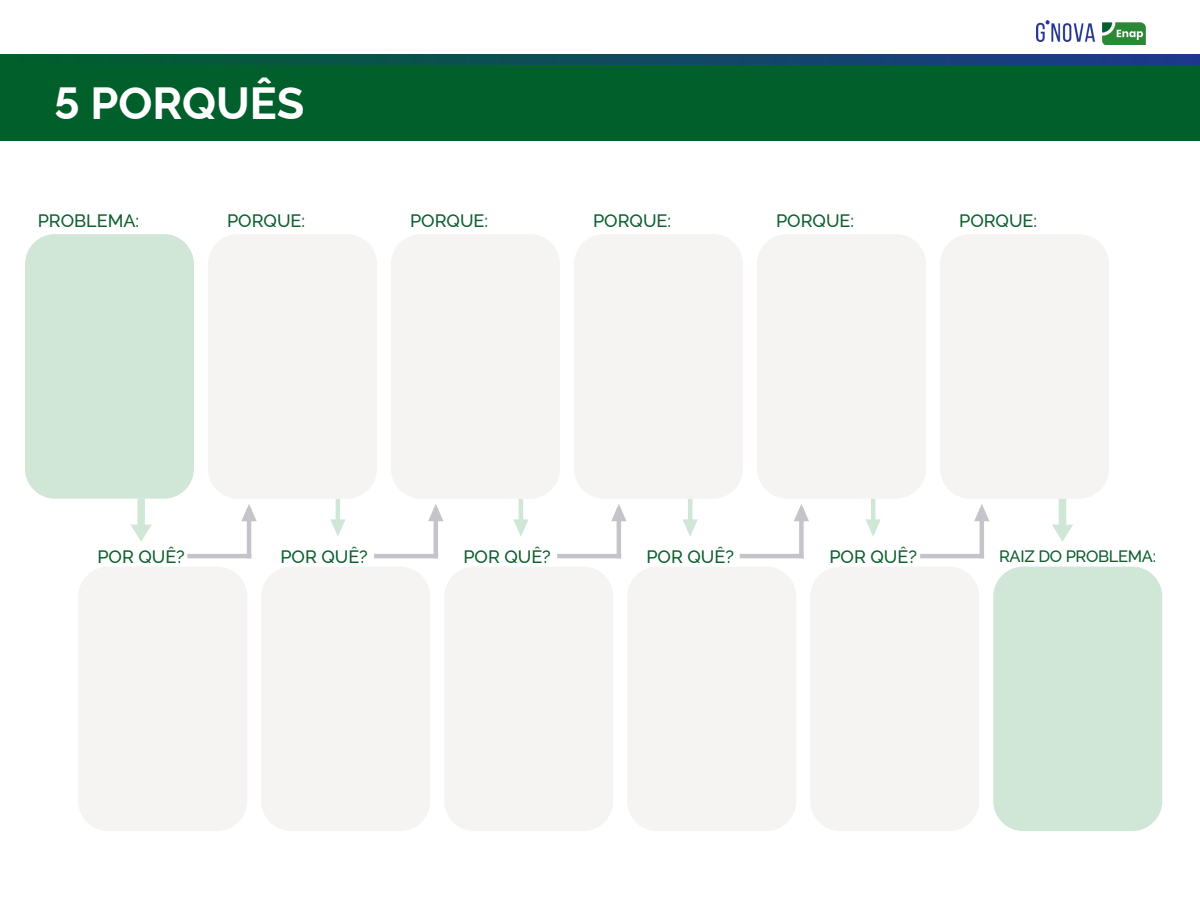
<style>
.page{position:relative;width:1200px;height:900px;background:#fff}
.page>*{position:absolute;margin:0;border:0;box-sizing:border-box;transform-origin:0 0}
.t1{font:700 45px "Raleway";color:#fff}
.t2{font:500 18px "Raleway";color:#0c5f2e}
.t3{font:500 16.5px "Raleway";letter-spacing:-.02em;color:#0c5f2e}
</style>
<div class="page">
<div style="left:25px;top:234px;width:169px;height:265px;background:#d0e7d8;border-radius:30px"></div>
<div style="left:993px;top:567px;width:169px;height:264px;background:#d0e7d8;border-radius:30px"></div>
<div style="left:757px;top:234px;width:169px;height:265px;background:#f5f4f3;border-radius:30px"></div>
<div style="left:261px;top:567px;width:169px;height:264px;background:#f5f4f3;border-radius:30px"></div>
<div style="left:940px;top:234px;width:169px;height:265px;background:#f5f4f3;border-radius:30px"></div>
<div style="left:391px;top:234px;width:169px;height:265px;background:#f5f4f3;border-radius:30px"></div>
<div style="left:627px;top:567px;width:169px;height:264px;background:#f5f4f3;border-radius:30px"></div>
<div style="left:574px;top:234px;width:169px;height:265px;background:#f5f4f3;border-radius:30px"></div>
<div style="left:444px;top:567px;width:169px;height:264px;background:#f5f4f3;border-radius:30px"></div>
<div style="left:208px;top:234px;width:169px;height:265px;background:#f5f4f3;border-radius:30px"></div>
<div style="left:810px;top:567px;width:169px;height:264px;background:#f5f4f3;border-radius:30px"></div>
<svg style="left:241px;top:504px;width:16px;height:17px"></svg>
<hr style="left:247px;top:511px;width:4px;height:45px;background:#c4c4ca">
<hr style="left:190px;top:554px;width:59px;height:4px;background:#c4c4ca">
<svg style="left:611px;top:504px;width:16px;height:17px"></svg>
<hr style="left:617px;top:511px;width:4px;height:45px;background:#c4c4ca">
<hr style="left:559px;top:554px;width:60px;height:4px;background:#c4c4ca">
<svg style="left:428px;top:504px;width:15px;height:17px"></svg>
<hr style="left:434px;top:511px;width:4px;height:45px;background:#c4c4ca">
<hr style="left:376px;top:554px;width:60px;height:4px;background:#c4c4ca">
<svg style="left:794px;top:504px;width:15px;height:17px"></svg>
<div style="left:799px;top:511px;width:5px;height:45px;background:#c4c4ca"></div>
<hr style="left:742px;top:554px;width:59px;height:4px;background:#c4c4ca">
<svg style="left:974px;top:504px;width:15px;height:17px"></svg>
<hr style="left:980px;top:511px;width:4px;height:45px;background:#c4c4ca">
<hr style="left:922px;top:554px;width:60px;height:4px;background:#c4c4ca">
<svg style="left:131px;top:524px;width:21px;height:18px"></svg>
<div style="left:137px;top:503px;width:8px;height:27px;background:#d0e7d8"></div>
<svg style="left:1052px;top:524px;width:21px;height:18px"></svg>
<div style="left:1059px;top:503px;width:7px;height:27px;background:#d0e7d8"></div>
<svg style="left:866px;top:519px;width:15px;height:18px"></svg>
<hr style="left:871px;top:501px;width:4px;height:23px;background:#d0e7d8">
<svg style="left:513px;top:519px;width:16px;height:17px"></svg>
<hr style="left:519px;top:501px;width:4px;height:23px;background:#d0e7d8">
<svg style="left:683px;top:519px;width:15px;height:18px"></svg>
<hr style="left:688px;top:501px;width:4px;height:23px;background:#d0e7d8">
<svg style="left:330px;top:519px;width:16px;height:17px"></svg>
<hr style="left:336px;top:501px;width:4px;height:23px;background:#d0e7d8">
<div style="left:0;top:64px;width:1200px;height:77px;background:#005f2b"></div>
<img style="left:1102px;top:22px;width:44px;height:23px">
<img style="left:1037px;top:21px;width:57px;height:21px">
<div style="left:78px;top:567px;width:169px;height:264px;background:#f5f4f3;border-radius:30px"></div>
<svg style="left:0;top:54px;width:1200px;height:10px;background:#0e4b5b"></svg>
<h1 class="t1" style="left:54px;top:68px;width:252px">5 PORQUÊS</h1>
<p class="t2" style="left:38px;top:206px;width:103px">PROBLEMA:</p>
<p class="t2" style="left:227px;top:206px;width:80px">PORQUE:</p>
<p class="t2" style="left:410px;top:206px;width:80px">PORQUE:</p>
<p class="t2" style="left:593px;top:206px;width:80px">PORQUE:</p>
<p class="t2" style="left:776px;top:206px;width:80px">PORQUE:</p>
<p class="t2" style="left:959px;top:206px;width:80px">PORQUE:</p>
<p class="t2" style="left:97px;top:542px;width:89px">POR QUÊ?</p>
<p class="t2" style="left:280px;top:542px;width:89px">POR QUÊ?</p>
<p class="t2" style="left:463px;top:542px;width:89px">POR QUÊ?</p>
<p class="t2" style="left:646px;top:542px;width:89px">POR QUÊ?</p>
<p class="t2" style="left:829px;top:542px;width:89px">POR QUÊ?</p>
<p class="t3" style="left:999px;top:543px;width:158px">RAIZ DO PROBLEMA:</p>
</div>
